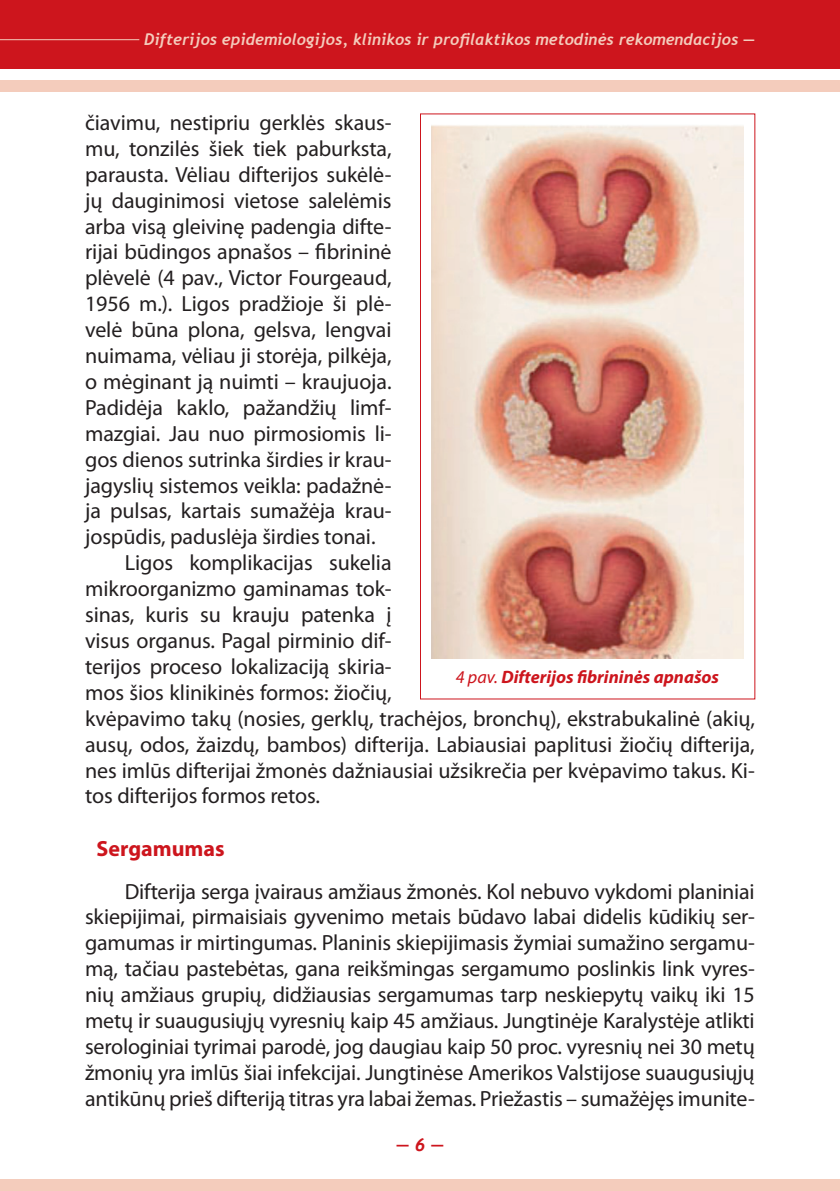
<style>
.page{position:relative;width:840px;height:1191px;background:#fff}
.page>*{position:absolute;margin:0;border:0;box-sizing:border-box;transform-origin:0 0}
.t1{font:22px/25.8px "Myriad Pro";letter-spacing:-.005em;color:#231f20;text-align:justify}
.t2{font:700 22px "Myriad Pro";color:#cd151d}
.t3{font:italic 700 18px "Myriad Pro";color:#cd151d}
.t4{font:italic 700 18px "Trebuchet";color:#cd151d}
.t5{font:italic 700 16px "Trebuchet";color:#f4ccbc}
.s1{font-weight:400}
</style>
<div class="page">
<div style="left:0;top:0;width:839px;height:69px;background:#cd151d"></div>
<div style="left:0;top:80px;width:839px;height:11px;background:#f4ccbc"></div>
<div style="left:0;top:1179px;width:839px;height:12px;background:#f4ccbc"></div>
<hr style="left:0;top:39px;width:139px;height:1px;background:#f4ccbc">
<img style="left:431px;top:125px;width:312px;height:533px">
<p class="t5" style="left:144px;top:29px;width:612px">Difterijos epidemiologijos, klinikos ir profilaktikos metodinės rekomendacijos —</p>
<p class="t1" style="left:85px;top:109px;width:308px">čiavimu, nestipriu gerklės skaus-</p>
<p class="t1" style="left:85px;top:135px;width:308px">mu, tonzilės šiek tiek paburksta,</p>
<p class="t1" style="left:85px;top:161px;width:308px">parausta. Vėliau difterijos sukėlė-</p>
<p class="t1" style="left:85px;top:187px;width:308px">jų dauginimosi vietose salelėmis</p>
<p class="t1" style="left:85px;top:213px;width:308px">arba visą gleivinę padengia difte-</p>
<p class="t1" style="left:85px;top:239px;width:308px">rijai būdingos apnašos – fibrininė</p>
<p class="t1" style="left:85px;top:265px;width:308px">plėvelė (4 pav., Victor Fourgeaud,</p>
<p class="t1" style="left:85px;top:291px;width:308px">1956 m.). Ligos pradžioje ši plė-</p>
<p class="t1" style="left:85px;top:316px;width:308px">velė būna plona, gelsva, lengvai</p>
<p class="t1" style="left:85px;top:342px;width:308px">nuimama, vėliau ji storėja, pilkėja,</p>
<p class="t1" style="left:85px;top:368px;width:308px">o mėginant ją nuimti – kraujuoja.</p>
<p class="t1" style="left:85px;top:394px;width:308px">Padidėja kaklo, pažandžių limf-</p>
<p class="t1" style="left:85px;top:420px;width:308px">mazgiai. Jau nuo pirmosiomis li-</p>
<p class="t1" style="left:85px;top:446px;width:308px">gos dienos sutrinka širdies ir krau-</p>
<p class="t1" style="left:85px;top:472px;width:308px">jagyslių sistemos veikla: padažnė-</p>
<p class="t1" style="left:85px;top:498px;width:308px">ja pulsas, kartais sumažėja krau-</p>
<p class="t1" style="left:85px;top:524px;width:292px">jospūdis, paduslėja širdies tonai.</p>
<p class="t1" style="left:125px;top:549px;width:268px">Ligos komplikacijas sukelia</p>
<p class="t1" style="left:85px;top:575px;width:308px">mikroorganizmo gaminamas tok-</p>
<p class="t1" style="left:85px;top:601px;width:308px">sinas, kuris su krauju patenka į</p>
<p class="t1" style="left:85px;top:627px;width:308px">visus organus. Pagal pirminio dif-</p>
<p class="t1" style="left:85px;top:653px;width:308px">terijos proceso lokalizaciją skiria-</p>
<p class="t1" style="left:85px;top:679px;width:308px">mos šios klinikinės formos: žiočių,</p>
<p class="t1" style="left:85px;top:705px;width:671px">kvėpavimo takų (nosies, gerklų, trachėjos, bronchų), ekstrabukalinė (akių,</p>
<p class="t1" style="left:85px;top:731px;width:670px">ausų, odos, žaizdų, bambos) difterija. Labiausiai paplitusi žiočių difterija,</p>
<p class="t1" style="left:85px;top:757px;width:670px">nes imlūs difterijai žmonės dažniausiai užsikrečia per kvėpavimo takus. Ki-</p>
<p class="t1" style="left:85px;top:783px;width:236px">tos difterijos formos retos.</p>
<p class="t2" style="left:96px;top:834px;width:130px">Sergamumas</p>
<p class="t1" style="left:85px;top:878px;width:670px;text-indent:40px">Difterija serga įvairaus amžiaus žmonės. Kol nebuvo vykdomi planiniai skiepijimai, pirmaisiais gyvenimo metais būdavo labai didelis kūdikių ser&shy;gamumas ir mirtingumas. Planinis skiepijimasis žymiai sumažino sergamu&shy;mą, tačiau pastebėtas, gana reikšmingas sergamumo poslinkis link vyres&shy;nių amžiaus grupių, didžiausias sergamumas tarp neskiepytų vaikų iki 15 metų ir suaugusiųjų vyresnių kaip 45 amžiaus. Jungtinėje Karalystėje atlikti serologiniai tyrimai parodė, jog daugiau kaip 50 proc. vyresnių nei 30 metų žmonių yra imlūs šiai infekcijai. Jungtinėse Amerikos Valstijose suaugusiųjų antikūnų prieš difteriją titras yra labai žemas. Priežastis – sumažėjęs imunite-</p>
<p class="t3" style="left:455px;top:665px;width:264px"><span class="s1">4 pav.</span> Difterijos fibrininės apnašos</p>
<p class="t4" style="left:396px;top:1133px;width:49px">— 6 —</p>
</div>
